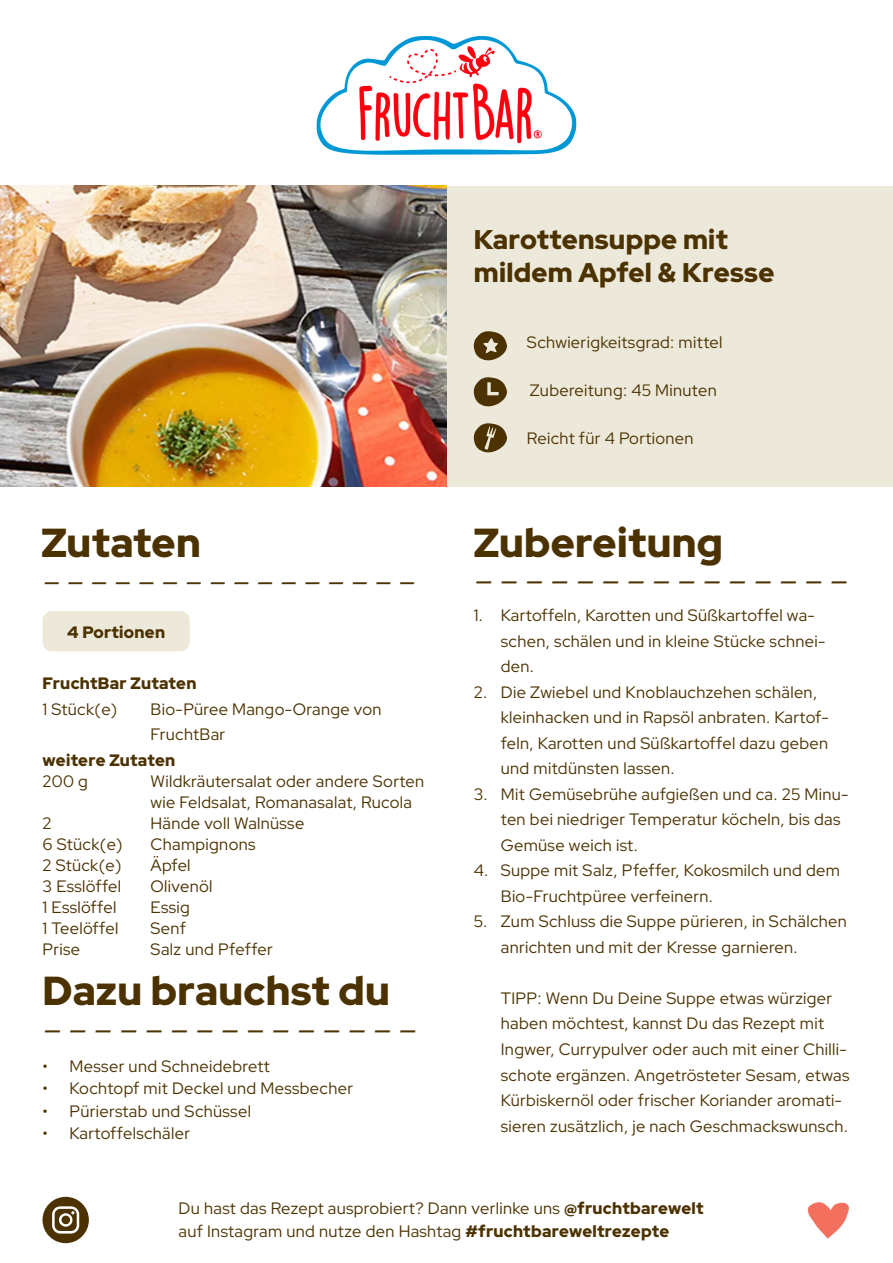
<style>
.page{position:relative;width:893px;height:1263px;background:#fff}
.page>*{position:absolute;margin:0;border:0;box-sizing:border-box;transform-origin:0 0}
.t1{font:italic 300 45px "Red Hat Display";color:#4b3200}
.t2{font:italic 300 42px "Red Hat Display";color:#4b3200}
.t3{font:900 40.5px "Red Hat Display";letter-spacing:.01em;color:#4b3200}
.t4{font:900 27px/32.4px "Red Hat Display";letter-spacing:.01em;color:#4b3200}
.t5{font:300 16.5px/25.5px "Red Hat Display";letter-spacing:.02em;color:#4b3200}
.t6{font:900 16.5px "Red Hat Display";letter-spacing:.02em;color:#4b3200}
.s1{font-weight:900}
</style>
<div class="page">
<img style="left:316px;top:36px;width:261px;height:119px">
<svg style="left:807px;top:1202px;width:42px;height:36px"></svg>
<svg style="left:43px;top:1197px;width:46px;height:46px"></svg>
<div style="left:446px;top:187px;width:446px;height:300px;background:#ede9da"></div>
<img style="left:0;top:186px;width:446px;height:301px">
<svg style="left:474px;top:423px;width:33px;height:29px"></svg>
<svg style="left:474px;top:331px;width:33px;height:29px"></svg>
<svg style="left:474px;top:377px;width:33px;height:29px"></svg>
<div style="left:43px;top:611px;width:147px;height:40px;background:#ede9da;border-radius:10px"></div>
<p class="t4" style="left:474px;top:224px;width:302px">Karottensuppe mit mildem Apfel &amp; Kresse</p>
<p class="t3" style="left:41px;top:516px;width:161px">Zutaten</p>
<p class="t2" style="left:43px;top:553px;width:375px">----------------</p>
<p class="t6" style="left:67px;top:621px;width:100px">4 Portionen</p>
<p class="t6" style="left:43px;top:673px;width:155px">FruchtBar Zutaten</p>
<p class="t5" style="left:43px;top:696px;width:76px">1 Stück(e)</p>
<p class="t5" style="left:151px;top:696px;width:233px">Bio-Püree Mango-Orange von<br>FruchtBar</p>
<p class="t6" style="left:43px;top:749px;width:134px">weitere Zutaten</p>
<p class="t5" style="left:43px;top:768px;width:47px">200 g</p>
<p class="t5" style="left:151px;top:770px;width:275px;line-height:21px">Wildkräutersalat oder andere Sorten wie Feldsalat, Romanasalat, Rucola</p>
<p class="t5" style="left:43px;top:810px;width:10px">2</p>
<p class="t5" style="left:151px;top:810px;width:155px">Hände voll Walnüsse</p>
<p class="t5" style="left:43px;top:831px;width:82px">6 Stück(e)</p>
<p class="t5" style="left:151px;top:831px;width:107px">Champignons</p>
<p class="t5" style="left:43px;top:852px;width:81px">2 Stück(e)</p>
<p class="t5" style="left:151px;top:852px;width:42px">Äpfel</p>
<p class="t5" style="left:43px;top:873px;width:80px">3 Esslöffel</p>
<p class="t5" style="left:151px;top:873px;width:63px">Olivenöl</p>
<p class="t5" style="left:43px;top:894px;width:75px">1 Esslöffel</p>
<p class="t5" style="left:151px;top:894px;width:41px">Essig</p>
<p class="t5" style="left:43px;top:915px;width:77px">1 Teelöffel</p>
<p class="t5" style="left:151px;top:915px;width:37px">Senf</p>
<p class="t5" style="left:43px;top:936px;width:39px">Prise</p>
<p class="t5" style="left:151px;top:936px;width:124px">Salz und Pfeffer</p>
<p class="t3" style="left:43px;top:964px;width:349px">Dazu brauchst du</p>
<p class="t1" style="left:43px;top:999px;width:376px">---------------</p>
<p class="t5" style="left:43px;top:1052px;width:229px">• Messer und Schneidebrett</p>
<p class="t5" style="left:43px;top:1075px;width:312px">• Kochtopf mit Deckel und Messbecher</p>
<p class="t5" style="left:43px;top:1097px;width:210px">• Pürierstab und Schüssel</p>
<p class="t5" style="left:43px;top:1120px;width:149px">• Kartoffelschäler</p>
<p class="t5" style="left:527px;top:329px;width:197px">Schwierigkeitsgrad: mittel</p>
<p class="t5" style="left:530px;top:377px;width:189px">Zubereitung: 45 Minuten</p>
<p class="t5" style="left:527px;top:425px;width:168px">Reicht für 4 Portionen</p>
<p class="t3" style="left:474px;top:516px;width:251px">Zubereitung</p>
<p class="t1" style="left:474px;top:549px;width:376px">---------------</p>
<p class="t5" style="left:501px;top:602px;width:326px;text-indent:-27px">1. Kartoffeln, Karotten und Süßkartoffel wa&shy;schen, schälen und in kleine Stücke schnei&shy;den.</p>
<p class="t5" style="left:501px;top:679px;width:330px;text-indent:-27px">2. Die Zwiebel und Knoblauchzehen schälen, kleinhacken und in Rapsöl anbraten. Kartof&shy;feln, Karotten und Süßkartoffel dazu geben und mitdünsten lassen.</p>
<p class="t5" style="left:501px;top:781px;width:349px;text-indent:-27px">3. Mit Gemüsebrühe aufgießen und ca. 25 Minu&shy;ten bei niedriger Temperatur köcheln, bis das<br>Gemüse weich ist.</p>
<p class="t5" style="left:501px;top:857px;width:341px;text-indent:-27px">4. Suppe mit Salz, Pfeffer, Kokosmilch und dem<br>Bio-Fruchtpüree verfeinern.</p>
<p class="t5" style="left:501px;top:908px;width:348px;text-indent:-27px">5. Zum Schluss die Suppe pürieren, in Schälchen anrichten und mit der Kresse garnieren.</p>
<p class="t5" style="left:501px;top:985px;width:350px">TIPP: Wenn Du Deine Suppe etwas würziger haben möchtest, kannst Du das Rezept mit Ingwer, Currypulver oder auch mit einer Chilli&shy;schote ergänzen. Angetrösteter Sesam, etwas Kürbiskernöl oder frischer Koriander aromati&shy;sieren zusätzlich, je nach Geschmackswunsch.</p>
<p class="t5" style="left:179px;top:1197px;width:527px;line-height:22.5px">Du hast das Rezept ausprobiert? Dann verlinke uns <span class="s1">@fruchtbarewelt </span>auf Instagram und nutze den Hashtag <span class="s1">#fruchtbareweltrezepte</span></p>
</div>
